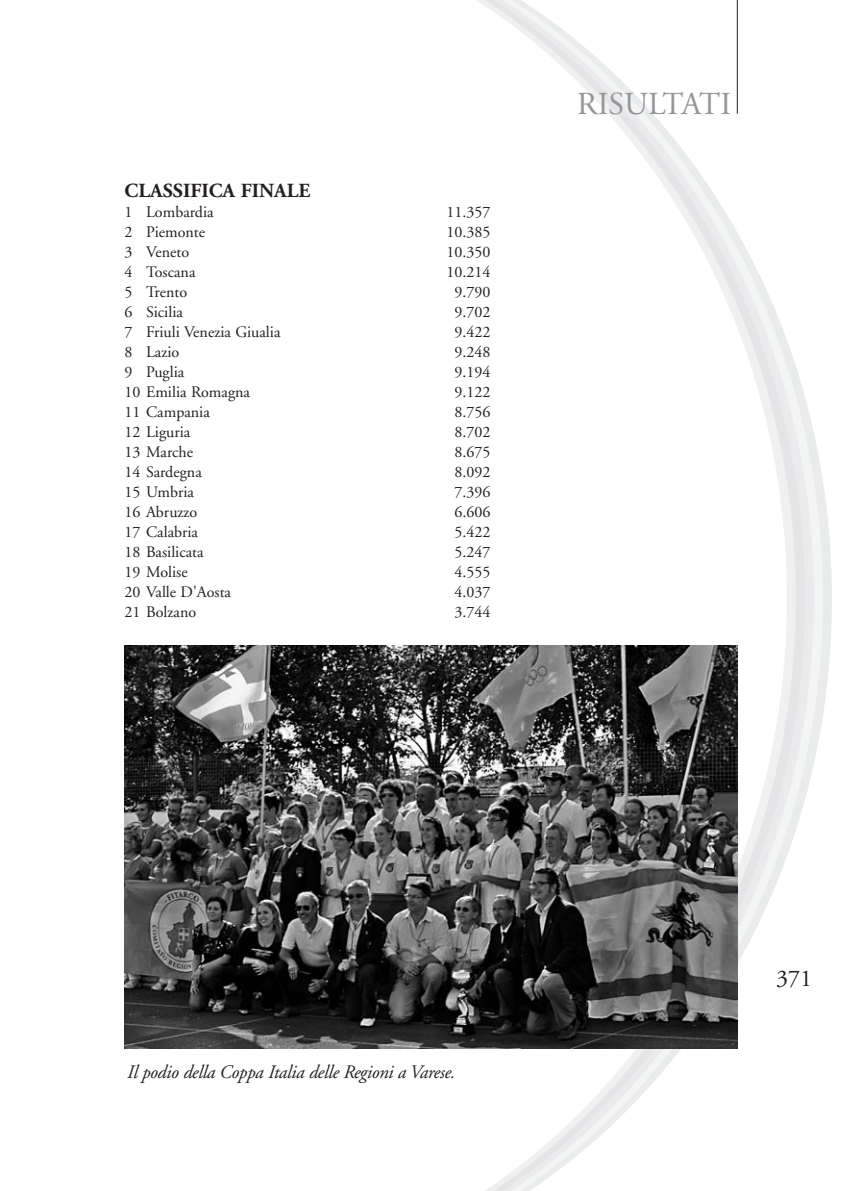
<style>
.page{position:relative;width:851px;height:1191px;background:#fff}
.page>*{position:absolute;margin:0;border:0;box-sizing:border-box;transform-origin:0 0}
.t1{font:32px "Adobe Garamond";color:#939598}
.t2{font:24px "Adobe Garamond";color:#231f20}
.t3{font:700 20px "Adobe Garamond";color:#231f20}
.t4{font:italic 19px "Adobe Garamond";letter-spacing:-.02em;color:#231f20}
.t5{font:16px "Adobe Garamond";color:#231f20}
</style>
<div class="page">
<svg style="left:813px;top:431px;width:9px;height:335px;fill:#f3f4f4"></svg>
<svg style="left:804px;top:395px;width:9px;height:407px;fill:#ebebed"></svg>
<svg style="left:795px;top:365px;width:9px;height:467px;fill:#eaebec"></svg>
<svg style="left:786px;top:339px;width:9px;height:519px;fill:#eeeeef"></svg>
<svg style="left:419px;top:0;width:367px;height:1191px"></svg>
<hr style="left:736px;top:0;width:1px;height:114px;background:#231f20">
<img style="left:124px;top:645px;width:613px;height:403px">
<p class="t3" style="left:124px;top:183px;width:187px">CLASSIFICA FINALE</p>
<p class="t5" style="left:124px;top:206px;width:91px">1 Lombardia</p>
<p class="t5" style="left:446px;top:206px;width:45px">11.357</p>
<p class="t5" style="left:124px;top:226px;width:82px">2 Piemonte</p>
<p class="t5" style="left:446px;top:226px;width:45px">10.385</p>
<p class="t5" style="left:124px;top:246px;width:66px">3 Veneto</p>
<p class="t5" style="left:446px;top:246px;width:45px">10.350</p>
<p class="t5" style="left:124px;top:266px;width:72px">4 Toscana</p>
<p class="t5" style="left:446px;top:266px;width:45px">10.214</p>
<p class="t5" style="left:124px;top:286px;width:64px">5 Trento</p>
<p class="t5" style="left:454px;top:286px;width:37px">9.790</p>
<p class="t5" style="left:124px;top:306px;width:60px">6 Sicilia</p>
<p class="t5" style="left:454px;top:306px;width:37px">9.702</p>
<p class="t5" style="left:124px;top:326px;width:157px">7 Friuli Venezia Giualia</p>
<p class="t5" style="left:454px;top:326px;width:38px">9.422</p>
<p class="t5" style="left:124px;top:346px;width:56px">8 Lazio</p>
<p class="t5" style="left:454px;top:346px;width:37px">9.248</p>
<p class="t5" style="left:124px;top:366px;width:61px">9 Puglia</p>
<p class="t5" style="left:454px;top:366px;width:37px">9.194</p>
<p class="t5" style="left:124px;top:386px;width:127px">10 Emilia Romagna</p>
<p class="t5" style="left:454px;top:386px;width:37px">9.122</p>
<p class="t5" style="left:124px;top:406px;width:87px">11 Campania</p>
<p class="t5" style="left:454px;top:406px;width:37px">8.756</p>
<p class="t5" style="left:124px;top:426px;width:67px">12 Liguria</p>
<p class="t5" style="left:454px;top:426px;width:37px">8.702</p>
<p class="t5" style="left:124px;top:446px;width:70px">13 Marche</p>
<p class="t5" style="left:454px;top:446px;width:37px">8.675</p>
<p class="t5" style="left:124px;top:466px;width:79px">14 Sardegna</p>
<p class="t5" style="left:454px;top:466px;width:37px">8.092</p>
<p class="t5" style="left:124px;top:486px;width:71px">15 Umbria</p>
<p class="t5" style="left:454px;top:486px;width:37px">7.396</p>
<p class="t5" style="left:124px;top:506px;width:74px">16 Abruzzo</p>
<p class="t5" style="left:454px;top:506px;width:37px">6.606</p>
<p class="t5" style="left:124px;top:526px;width:75px">17 Calabria</p>
<p class="t5" style="left:454px;top:526px;width:37px">5.422</p>
<p class="t5" style="left:124px;top:546px;width:81px">18 Basilicata</p>
<p class="t5" style="left:454px;top:546px;width:37px">5.247</p>
<p class="t5" style="left:124px;top:566px;width:65px">19 Molise</p>
<p class="t5" style="left:454px;top:566px;width:37px">4.555</p>
<p class="t5" style="left:124px;top:586px;width:108px">20 Valle D'Aosta</p>
<p class="t5" style="left:454px;top:586px;width:37px">4.037</p>
<p class="t5" style="left:124px;top:606px;width:73px">21 Bolzano</p>
<p class="t5" style="left:454px;top:606px;width:37px">3.744</p>
<h1 class="t1" style="left:577px;top:91px;width:156px">RISULTATI</h1>
<p class="t4" style="left:126px;top:1064px;width:329px">Il podio della Coppa Italia delle Regioni a Varese.</p>
<h2 class="t2" style="left:775px;top:969px;width:37px">371</h2>
</div>
